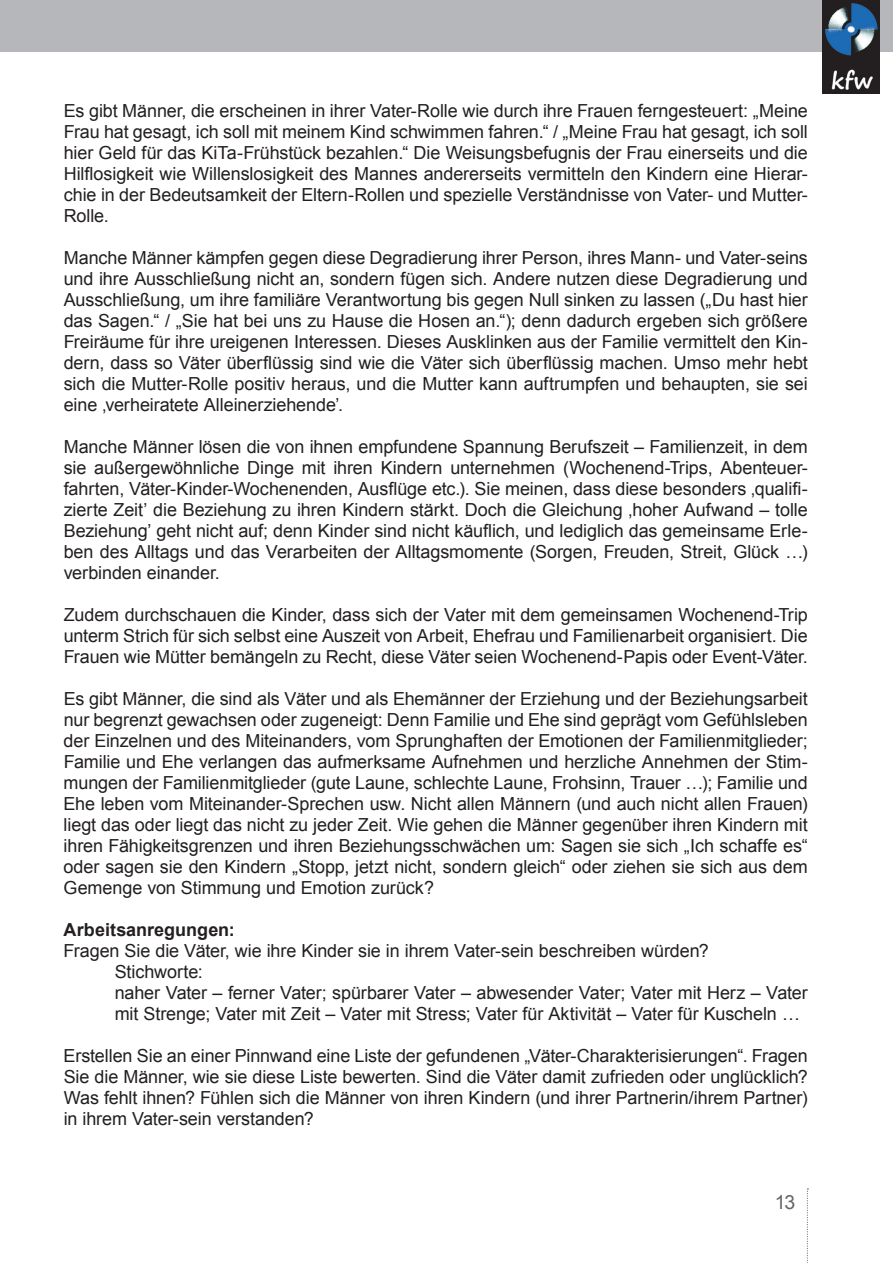
<style>
.page{position:relative;width:893px;height:1263px;background:#fff}
.page>*{position:absolute;margin:0;border:0;box-sizing:border-box;transform-origin:0 0}
.t1{font:19.5px "Arial";color:#656568}
.t2{font:18px/21px "Arial";letter-spacing:-.005em;color:#231f20;text-align:justify}
.t3{font:700 18px "Arial";color:#231f20}
</style>
<div class="page">
<div style="left:0;top:0;width:893px;height:51px;background:#b6b7bb"></div>
<img style="left:823px;top:0;width:56px;height:94px">
<svg style="left:807px;top:1188px;width:1px;height:75px"></svg>
<p class="t2" style="left:64px;top:100px;width:746px">Es gibt Männer, die erscheinen in ihrer Vater-Rolle wie durch ihre Frauen ferngesteuert: „Meine Frau hat gesagt, ich soll mit meinem Kind schwimmen fahren.“ / „Meine Frau hat gesagt, ich soll hier Geld für das KiTa-Frühstück bezahlen.“ Die Weisungsbefugnis der Frau einerseits und die Hilflosigkeit wie Willenslosigkeit des Mannes andererseits vermitteln den Kindern eine Hierar&shy;chie in der Bedeutsamkeit der Eltern-Rollen und spezielle Verständnisse von Vater- und M utter-Rolle.</p>
<p class="t2" style="left:64px;top:247px;width:746px">Manche Männer kämpfen gegen diese Degradierung ihrer Person, ihres Mann- und Vater-seins und ihre Ausschließung nicht an, sondern fügen sich. Andere nutzen diese Degradierung und Ausschließung, um ihre familiäre Verantwortung bis gegen N ull sinken zu lassen („Du hast hier das Sagen.“ / „Sie hat bei uns zu Hause die Hosen an.“); denn dadurch ergeben sich größere Freiräume für ihre ureigenen I nteressen. Dieses Ausklinken aus der Familie vermittelt den Kin&shy;dern, dass so Väter überflüssig sind wie die Väter sich überflüssig machen. Umso mehr hebt sich die M utter-Rolle positiv heraus, und die M utter kann auftrumpfen und behaupten, sie sei eine ‚verheiratete Alleinerziehende’.</p>
<p class="t2" style="left:64px;top:436px;width:746px">Manche Männer lösen die von ihnen empfundene Spannung Berufszeit – Familienzeit, in dem sie außergewöhnliche Dinge mit ihren Kindern unternehmen (Wochenend-Trips, Abenteuer&shy;fahrten, Väter-Kinder-Wochenenden, Ausflüge etc.). Sie meinen, dass diese besonders ‚qualifi&shy;zierte Zeit’ die Beziehung zu ihren Kindern stärkt. Doch die Gleichung ‚hoher Aufwand – tolle Beziehung’ geht nicht auf; denn Kinder sind nicht käuflich, und lediglich das gemeinsame Erle&shy;ben des Alltags und das Verarbeiten der Alltagsmomente (Sorgen, Freuden, Streit, Glück …) verbinden einander.</p>
<p class="t2" style="left:64px;top:604px;width:746px">Zudem durchschauen die Kinder, dass sich der Vater mit dem gemeinsamen Wochenend-Trip unterm Strich für sich selbst eine Auszeit von Arbeit, Ehefrau und Familienarbeit organisiert. Die Frauen wie M ütter bemängeln zu Recht, diese Väter seien Wochenend-Papis oder Event-Väter.</p>
<p class="t2" style="left:64px;top:688px;width:746px">Es gibt Männer, die sind als Väter und als Ehemänner der Erziehung und der Beziehungsarbeit nur begrenzt gewachsen oder zugeneigt: Denn Familie und Ehe sind geprägt vom Gefühlsleben der Einzelnen und des M iteinanders, vom Sprunghaften der Emotionen der Familienmitglieder; Familie und Ehe verlangen das aufmerksame Aufnehmen und herzliche Annehmen der Stim&shy;mungen der Familienmitglieder (gute Laune, schlechte Laune, Frohsinn, Trauer …); Familie und Ehe leben vom M iteinander-Sprechen usw. N icht allen Männern (und auch nicht allen Frauen) liegt das oder liegt das nicht zu jeder Zeit. Wie gehen die Männer gegenüber ihren Kindern mit ihren Fähigkeitsgrenzen und ihren Beziehungsschwächen um: Sagen sie sich „Ich schaffe es“ oder sagen sie den Kindern „Stopp, jetzt nicht, sondern gleich“ oder ziehen sie sich aus dem Gemenge von Stimmung und Emotion zurück?</p>
<p class="t3" style="left:64px;top:918px;width:173px">Arbeitsanregungen:</p>
<p class="t2" style="left:64px;top:941px;width:647px">Fragen Sie die Väter, wie ihre Kinder sie in ihrem Vater-sein beschreiben würden?<br>S</p>
<p class="t2" style="left:115px;top:962px;width:695px;text-align:left;text-indent:12px">tichworte:<br>naher Vater – ferner Vater; spürbarer Vater – abwesender Vater; Vater mit H erz – Vater mit Strenge; Vater mit Zeit – Vater mit Stress; Vater für Aktivität – Vater für Kuscheln …</p>
<p class="t2" style="left:64px;top:1046px;width:746px">Erstellen Sie an einer Pinnwand eine Liste der gefundenen „Väter-Charakterisierungen“. Fragen Sie die Männer, wie sie diese Liste bewerten. Sind die Väter damit zufrieden oder unglücklich?<br>Was fehlt ihnen? Fühlen sich die Männer von ihren Kindern (und ihrer Partnerin/ihrem Partner) in ihrem Vater-sein verstanden?</p>
<p class="t1" style="left:775px;top:1189px;width:22px">13</p>
</div>
